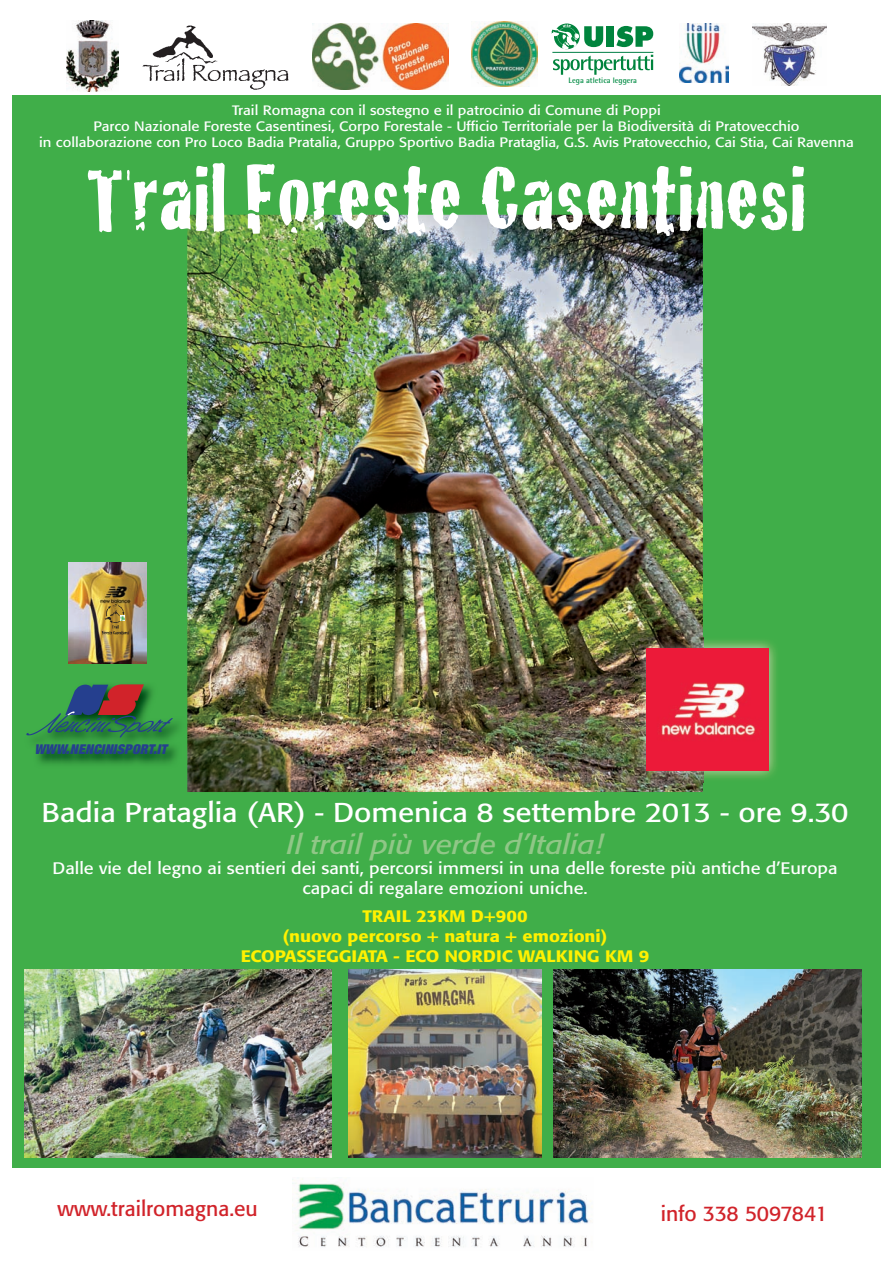
<style>
.page{position:relative;width:893px;height:1263px;background:#fff}
.page>*{position:absolute;margin:0;border:0;box-sizing:border-box;transform-origin:0 0}
.t1{font:96px "Cracked";color:#fff}
.t2{font:27px "Formata";color:#fff;scale:1.1 1}
.t3{font:italic 27px "Formata";color:#90c787;scale:1.1 1}
.t4{font:21px "Formata";color:#d1232a}
.t5{font:21px "Formata";letter-spacing:-.02em;color:#d1232a}
.t6{font:16.5px/19.8px "Formata";color:#fff;text-align:center;scale:1.1 1}
.t7{font:500 16.5px/19.8px "Formata";color:#fff101;text-align:center;scale:1.1 1}
.t8{font:13.5px/16.2px "Formata";color:#fff;text-align:center;scale:1.1 1}
.t9{font:italic 900 expanded 13.5px "Helvetica Neue";letter-spacing:.02em;color:#253f8e}
.t10{font:700 7.95px "Rotis Semi Sans";color:#008b43}
</style>
<div class="page">
<div style="left:12px;top:95px;width:868px;height:1072px;background:#40ae49"></div>
<img style="left:293px;top:1179px;width:299px;height:68px">
<img style="left:679px;top:24px;width:49px;height:59px">
<img style="left:753px;top:23px;width:74px;height:63px">
<img style="left:312px;top:24px;width:137px;height:65px">
<img style="left:66px;top:21px;width:53px;height:71px">
<img style="left:142px;top:25px;width:147px;height:65px">
<img style="left:472px;top:21px;width:65px;height:66px">
<svg style="left:551px;top:24px;width:102px;height:51px"></svg>
<img style="left:187px;top:215px;width:516px;height:577px">
<img style="left:554px;top:969px;width:307px;height:188px">
<img style="left:348px;top:969px;width:194px;height:188px">
<img style="left:25px;top:969px;width:307px;height:188px">
<img style="left:32px;top:722px;width:147px;height:43px">
<svg style="left:26px;top:684px;width:147px;height:53px"></svg>
<img style="left:635px;top:637px;width:141px;height:145px">
<img style="left:647px;top:649px;width:122px;height:122px">
<img style="left:68px;top:562px;width:79px;height:101px">
<img style="left:105px;top:603px;width:20px;height:12px">
<svg style="left:102px;top:615px;width:27px;height:20px"></svg>
<p class="t10" style="left:569px;top:76px;width:70px">Lega atletica leggera</p>
<p class="t8" style="left:39px;top:102px;width:742px">Trail Romagna con il sostegno e il patrocinio di Comune di Poppi<br>Parco Nazionale Foreste Casentinesi, Corpo Forestale - Ufficio Territoriale per la Biodiversità di Pratovecchio<br>in collaborazione con Pro Loco Badia Pratalia, Gruppo Sportivo Badia Prataglia, G.S. Avis Pratovecchio, Cai Stia, Cai Ravenna</p>
<h1 class="t1" style="left:86px;top:123px;width:722px">Trail Foreste Casentinesi</h1>
<p class="t9" style="left:34px;top:741px;width:134px">WWW.NENCINISPORT.IT</p>
<h2 class="t2" style="left:42px;top:796px;width:735px">Badia Prataglia (AR) - Domenica 8 settembre 2013 - ore 9.30</h2>
<h2 class="t3" style="left:287px;top:828px;width:289px">Il trail più verde d’Italia!</h2>
<p class="t6" style="left:53px;top:858px;width:715px">Dalle vie del legno ai sentieri dei santi, percorsi immersi in una delle foreste più antiche d’Europa capaci di regalare emozioni uniche.</p>
<p class="t7" style="left:241px;top:906px;width:373px">TRAIL 23KM D+900<br>(nuovo percorso + natura + emozioni)<br>ECOPASSEGGIATA - ECO NORDIC WALKING KM 9</p>
<h3 class="t4" style="left:57px;top:1196px;width:202px">www.trailromagna.eu</h3>
<h3 class="t5" style="left:661px;top:1200px;width:168px">info 338 5097841</h3>
</div>
